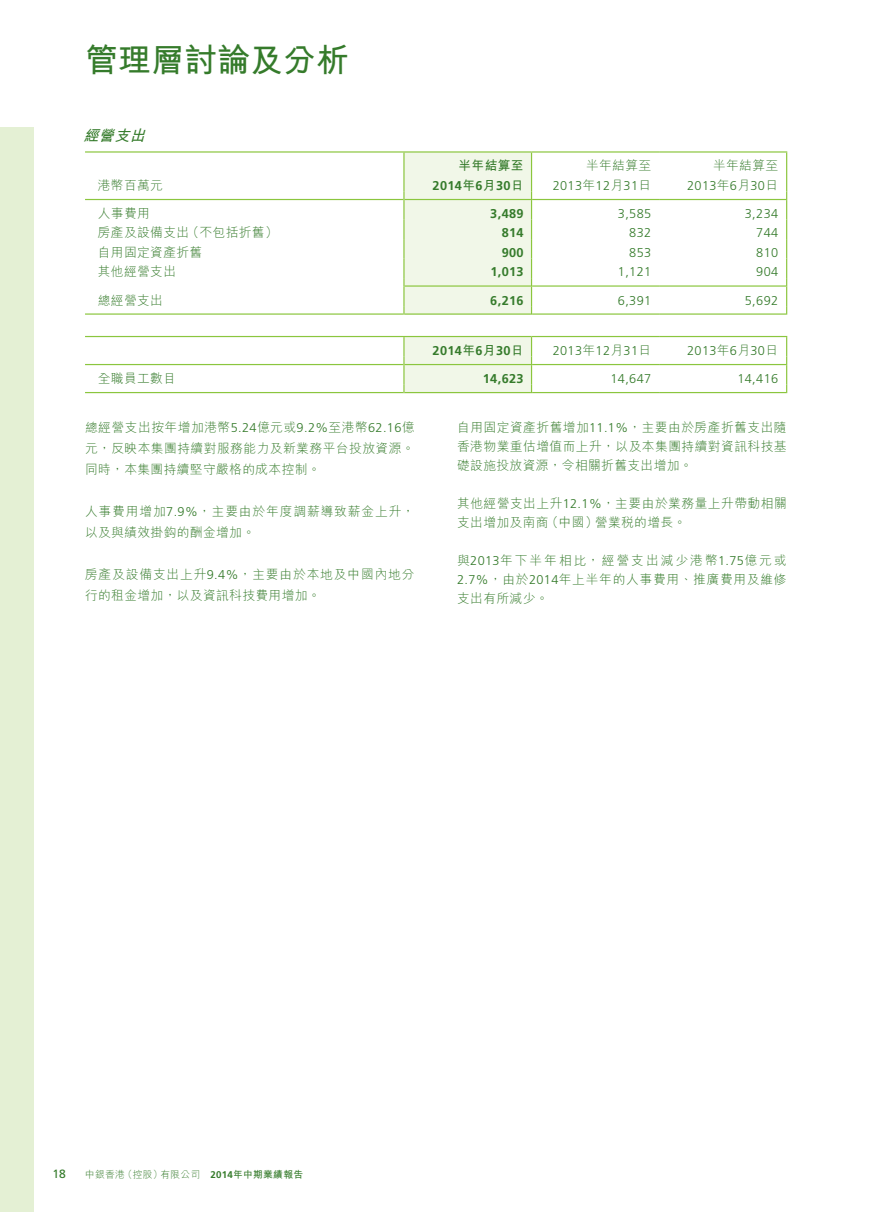
<style>
.page{position:relative;width:893px;height:1212px;background:#fff}
.page>*{position:absolute;margin:0;border:0;box-sizing:border-box;transform-origin:0 0}
.t1{font:700 33px "M Hei HK";color:#357b2b}
.t2{font:italic 700 15px "M Hei HK";color:#357b2b}
.t3{font:300 12.75px/19px "M Hei HK";letter-spacing:.035em;color:#357b2b;text-align:justify}
.t4{font:300 12.75px "Frutiger LT Std";letter-spacing:.03em;color:#357b2b}
.t5{font:700 12.75px "Frutiger LT Std";letter-spacing:.03em;color:#357b2b}
.t6{font:300 12.75px/21px "M Hei HK";letter-spacing:.065em;color:#357b2b}
.t7{font:300 12.75px/21px "M Hei HK";letter-spacing:.07em;color:#357b2b}
.t8{font:700 12.75px "M Hei HK";letter-spacing:.03em;color:#357b2b}
.t9{font:12px "Frutiger LT Std";color:#357b2b}
.t10{font:300 9.75px "M Hei HK";letter-spacing:.03em;color:#357b2b}
.s1{font-family:"M Hei HK"}
.s2{font-family:"Frutiger LT Std"}
.s3{font-family:"Frutiger LT Std";font-weight:700}
.s4{font-weight:700}
</style>
<div class="page">
<div style="left:0;top:128px;width:34px;height:1084px;background:#e4f0d4"></div>
<hr style="left:85px;top:151px;width:319px;height:2px;background:#8bc63e">
<hr style="left:404px;top:151px;width:127px;height:2px;background:#8bc63e">
<hr style="left:531px;top:151px;width:128px;height:2px;background:#8bc63e">
<hr style="left:659px;top:151px;width:128px;height:2px;background:#8bc63e">
<hr style="left:786px;top:153px;width:1px;height:39px;background:#8bc63e">
<div style="left:403px;top:152px;width:129px;height:163px;background:#f1f7e8"></div>
<svg style="left:786px;top:192px;width:1px;height:123px"></svg>
<hr style="left:85px;top:199px;width:318px;height:1px;background:#8bc63e">
<hr style="left:405px;top:199px;width:126px;height:1px;background:#8bc63e">
<hr style="left:532px;top:199px;width:127px;height:1px;background:#8bc63e">
<hr style="left:659px;top:199px;width:127px;height:1px;background:#8bc63e">
<hr style="left:405px;top:285px;width:126px;height:2px;background:#8bc63e">
<hr style="left:532px;top:285px;width:127px;height:2px;background:#8bc63e">
<hr style="left:659px;top:285px;width:127px;height:2px;background:#8bc63e">
<hr style="left:85px;top:313px;width:318px;height:2px;background:#8bc63e">
<hr style="left:405px;top:313px;width:126px;height:2px;background:#8bc63e">
<hr style="left:532px;top:313px;width:127px;height:2px;background:#8bc63e">
<hr style="left:659px;top:313px;width:127px;height:2px;background:#8bc63e">
<hr style="left:85px;top:336px;width:319px;height:1px;background:#8bc63e">
<hr style="left:531px;top:336px;width:128px;height:1px;background:#8bc63e">
<hr style="left:659px;top:336px;width:128px;height:1px;background:#8bc63e">
<svg style="left:403px;top:336px;width:129px;height:57px;background:#ecf4e0"></svg>
<svg style="left:786px;top:337px;width:1px;height:56px"></svg>
<hr style="left:85px;top:364px;width:318px;height:1px;background:#8bc63e">
<hr style="left:405px;top:364px;width:126px;height:1px;background:#8bc63e">
<hr style="left:532px;top:364px;width:127px;height:1px;background:#8bc63e">
<hr style="left:659px;top:364px;width:127px;height:1px;background:#8bc63e">
<hr style="left:85px;top:392px;width:318px;height:1px;background:#8bc63e">
<hr style="left:405px;top:392px;width:126px;height:1px;background:#8bc63e">
<hr style="left:532px;top:392px;width:127px;height:1px;background:#8bc63e">
<hr style="left:659px;top:392px;width:127px;height:1px;background:#8bc63e">
<h1 class="t1" style="left:85px;top:36px;width:265px">管理層討論及分析</h1>
<p class="t2" style="left:83px;top:125px;width:68px">經營支出</p>
<p class="t3" style="left:98px;top:175px;width:67px">港幣百萬元</p>
<p class="t8" style="left:458px;top:157px;width:67px">半年結算至</p>
<p class="t5" style="left:433px;top:178px;width:93px">2014<span class="s1">年</span>6<span class="s1">月</span>30<span class="s1">日</span></p>
<p class="t3" style="left:586px;top:156px;width:67px">半年結算至</p>
<p class="t4" style="left:553px;top:178px;width:100px">2013<span class="s1">年</span>12<span class="s1">月</span>31<span class="s1">日</span></p>
<p class="t3" style="left:713px;top:156px;width:67px">半年結算至</p>
<p class="t4" style="left:687px;top:178px;width:93px">2013<span class="s1">年</span>6<span class="s1">月</span>30<span class="s1">日</span></p>
<p class="t3" style="left:98px;top:203px;width:54px">人事費用</p>
<p class="t5" style="left:490px;top:206px;width:35px">3,489</p>
<p class="t4" style="left:618px;top:206px;width:35px">3,585</p>
<p class="t4" style="left:745px;top:206px;width:35px">3,234</p>
<p class="t3" style="left:98px;top:223px;width:181px">房產及設備支出（不包括折舊）</p>
<p class="t5" style="left:502px;top:226px;width:23px">814</p>
<p class="t4" style="left:629px;top:226px;width:23px">832</p>
<p class="t4" style="left:756px;top:226px;width:23px">744</p>
<p class="t3" style="left:98px;top:242px;width:106px">自用固定資產折舊</p>
<p class="t5" style="left:502px;top:245px;width:23px">900</p>
<p class="t4" style="left:629px;top:245px;width:23px">853</p>
<p class="t4" style="left:756px;top:245px;width:23px">810</p>
<p class="t3" style="left:98px;top:262px;width:80px">其他經營支出</p>
<p class="t5" style="left:490px;top:265px;width:35px">1,013</p>
<p class="t4" style="left:618px;top:265px;width:35px">1,121</p>
<p class="t4" style="left:756px;top:265px;width:23px">904</p>
<p class="t3" style="left:98px;top:290px;width:67px">總經營支出</p>
<p class="t5" style="left:490px;top:293px;width:35px">6,216</p>
<p class="t4" style="left:618px;top:293px;width:35px">6,391</p>
<p class="t4" style="left:745px;top:293px;width:35px">5,692</p>
<p class="t5" style="left:433px;top:343px;width:93px">2014<span class="s1">年</span>6<span class="s1">月</span>30<span class="s1">日</span></p>
<p class="t4" style="left:553px;top:343px;width:100px">2013<span class="s1">年</span>12<span class="s1">月</span>31<span class="s1">日</span></p>
<p class="t4" style="left:687px;top:343px;width:93px">2013<span class="s1">年</span>6<span class="s1">月</span>30<span class="s1">日</span></p>
<p class="t3" style="left:98px;top:368px;width:80px">全職員工數目</p>
<p class="t5" style="left:483px;top:371px;width:42px">14,623</p>
<p class="t4" style="left:610px;top:371px;width:42px">14,647</p>
<p class="t4" style="left:737px;top:371px;width:42px">14,416</p>
<p class="t3" style="left:85px;top:416px;width:331px;line-height:21px">總經營支出按年增加港幣<span class="s2">5.24</span>億元或<span class="s2">9.2%</span>至港幣<span class="s2">62.16</span>億元，反映本集團持續對服務能力及新業務平台投放資源。同時，本集團持續堅守嚴格的成本控制。</p>
<p class="t7" style="left:85px;top:500px;width:331px">人事費用增加<span class="s2">7.9%</span>，主要由於年度調薪導致薪金上升，以及與績效掛鈎的酬金增加。</p>
<p class="t6" style="left:85px;top:563px;width:331px">房產及設備支出上升<span class="s2">9.4%</span>，主要由於本地及中國內地分行的租金增加，以及資訊科技費用增加。</p>
<p class="t3" style="left:457px;top:417px;width:331px">自用固定資產折舊增加<span class="s2">11.1%</span>，主要由於房產折舊支出隨香港物業重估增值而上升，以及本集團持續對資訊科技基礎設施投放資源，令相關折舊支出增加。</p>
<p class="t3" style="left:457px;top:493px;width:331px">其他經營支出上升<span class="s2">12.1%</span>，主要由於業務量上升帶動相關支出增加及南商（中國）營業稅的增長。</p>
<p class="t3" style="left:457px;top:551px;width:331px">與<span class="s2">2013</span>年下半年相比，經營支出減少港幣<span class="s2">1.75</span>億元或<span class="s2">2.7%</span>，由於<span class="s2">2014</span>年上半年的人事費用、推廣費用及維修支出有所減少。</p>
<p class="t9" style="left:52px;top:1167px;width:15px">18</p>
<p class="t10" style="left:85px;top:1168px;width:220px">中銀香港（控股）有限公司 <span class="s3">2014</span><span class="s4">年中期業績報告</span></p>
</div>
